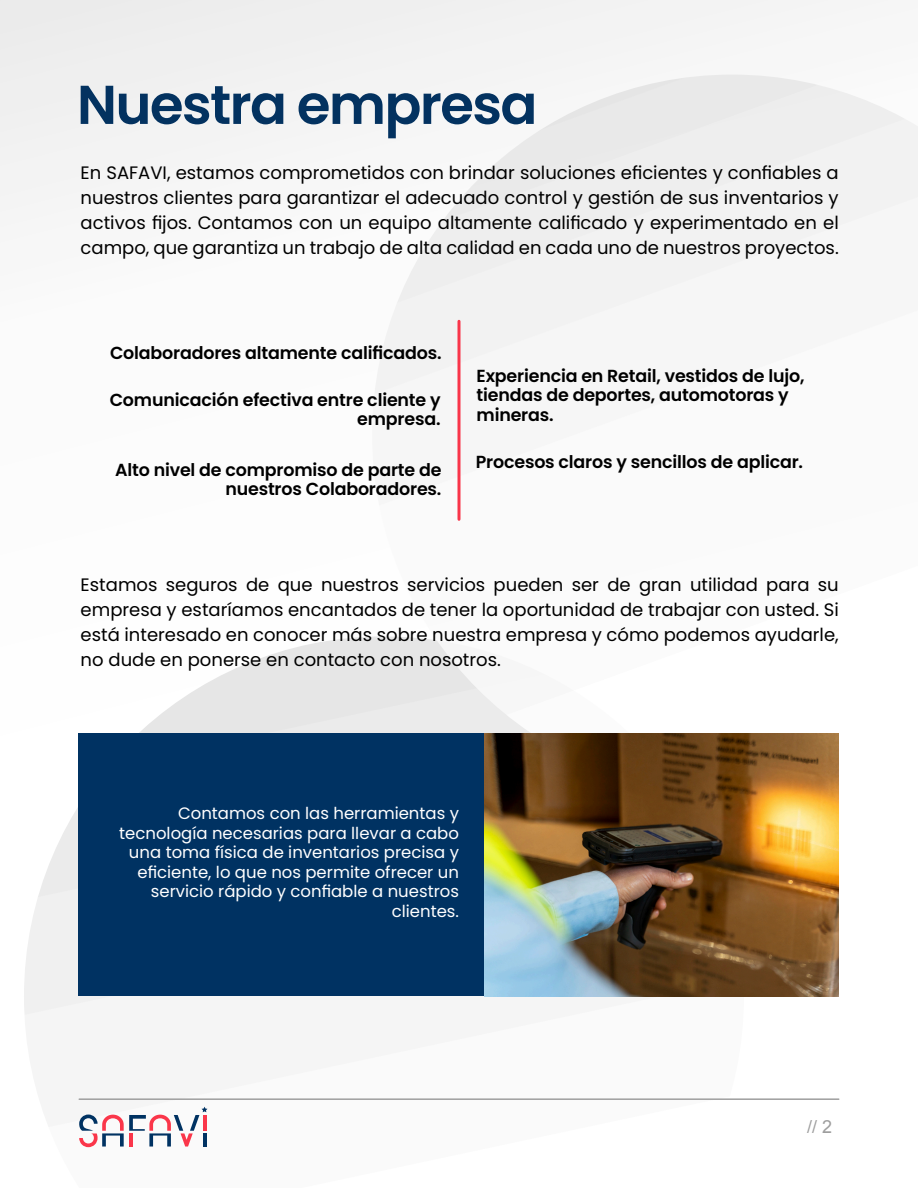
<style>
.page{position:relative;width:918px;height:1188px;background:#fbfbfb}
.page>*{position:absolute;margin:0;border:0;box-sizing:border-box;transform-origin:0 0}
.t1{font:600 54.6px "Poppins";letter-spacing:-.03em;color:#033260}
.t2{font:18px "Poppins";color:#000}
.t3{font:18px "Arial";color:#9e9e9e}
.t4{font:600 17.4px "Poppins";letter-spacing:-.01em;color:#000}
.t5{font:16.5px "Poppins";color:#fff}
</style>
<div class="page">
<img style="left:24px;top:637px;width:720px;height:511px">
<img style="left:372px;top:75px;width:532px;height:720px">
<div style="left:78px;top:734px;width:760px;height:262px;background:#003262"></div>
<img style="left:485px;top:734px;width:353px;height:262px">
<hr style="left:79px;top:1098px;width:760px;height:2px;background:#9e9e9e">
<svg style="left:79px;top:1107px;width:128px;height:40px"></svg>
<hr style="left:458px;top:321px;width:2px;height:198px;background:#f9354a">
<p class="t1" style="left:77px;top:67px;width:462px">Nuestra empresa</p>
<p class="t2" style="left:81px;top:160px;width:760px">En SAFAVI, estamos comprometidos con brindar soluciones eficientes y confiables a</p>
<p class="t2" style="left:81px;top:185px;width:760px">nuestros clientes para garantizar el adecuado control y gestión de sus inventarios y</p>
<p class="t2" style="left:81px;top:210px;width:760px">activos fijos. Contamos con un equipo altamente calificado y experimentado en el</p>
<p class="t2" style="left:81px;top:235px;width:760px">campo, que garantiza un trabajo de alta calidad en cada uno de nuestros proyectos.</p>
<p class="t4" style="left:110px;top:340px;width:333px">Colaboradores altamente calificados.</p>
<p class="t4" style="left:110px;top:388px;width:333px">Comunicación efectiva entre cliente y</p>
<p class="t4" style="left:357px;top:407px;width:85px">empresa.</p>
<p class="t4" style="left:115px;top:458px;width:328px">Alto nivel de compromiso de parte de</p>
<p class="t4" style="left:225px;top:477px;width:218px">nuestros Colaboradores.</p>
<p class="t4" style="left:477px;top:364px;width:329px">Experiencia en Retail, vestidos de lujo,</p>
<p class="t4" style="left:477px;top:383px;width:314px">tiendas de deportes, automotoras y</p>
<p class="t4" style="left:477px;top:402px;width:79px">mineras.</p>
<p class="t4" style="left:476px;top:449px;width:329px">Procesos claros y sencillos de aplicar.</p>
<p class="t2" style="left:81px;top:572px;width:760px">Estamos seguros de que nuestros servicios pueden ser de gran utilidad para su</p>
<p class="t2" style="left:81px;top:597px;width:760px">empresa y estaríamos encantados de tener la oportunidad de trabajar con usted. Si</p>
<p class="t2" style="left:81px;top:622px;width:760px">está interesado en conocer más sobre nuestra empresa y cómo podemos ayudarle,</p>
<p class="t2" style="left:81px;top:647px;width:422px">no dude en ponerse en contacto con nosotros.</p>
<p class="t5" style="left:178px;top:802px;width:282px">Contamos con las herramientas y</p>
<p class="t5" style="left:119px;top:821px;width:341px">tecnología necesarias para llevar a cabo</p>
<p class="t5" style="left:129px;top:841px;width:332px">una toma física de inventarios precisa y</p>
<p class="t5" style="left:138px;top:861px;width:323px">eficiente, lo que nos permite ofrecer un</p>
<p class="t5" style="left:151px;top:880px;width:310px">servicio rápido y confiable a nuestros</p>
<p class="t5" style="left:392px;top:900px;width:69px">clientes.</p>
<p class="t3" style="left:807px;top:1120px;width:27px">// 2</p>
</div>
